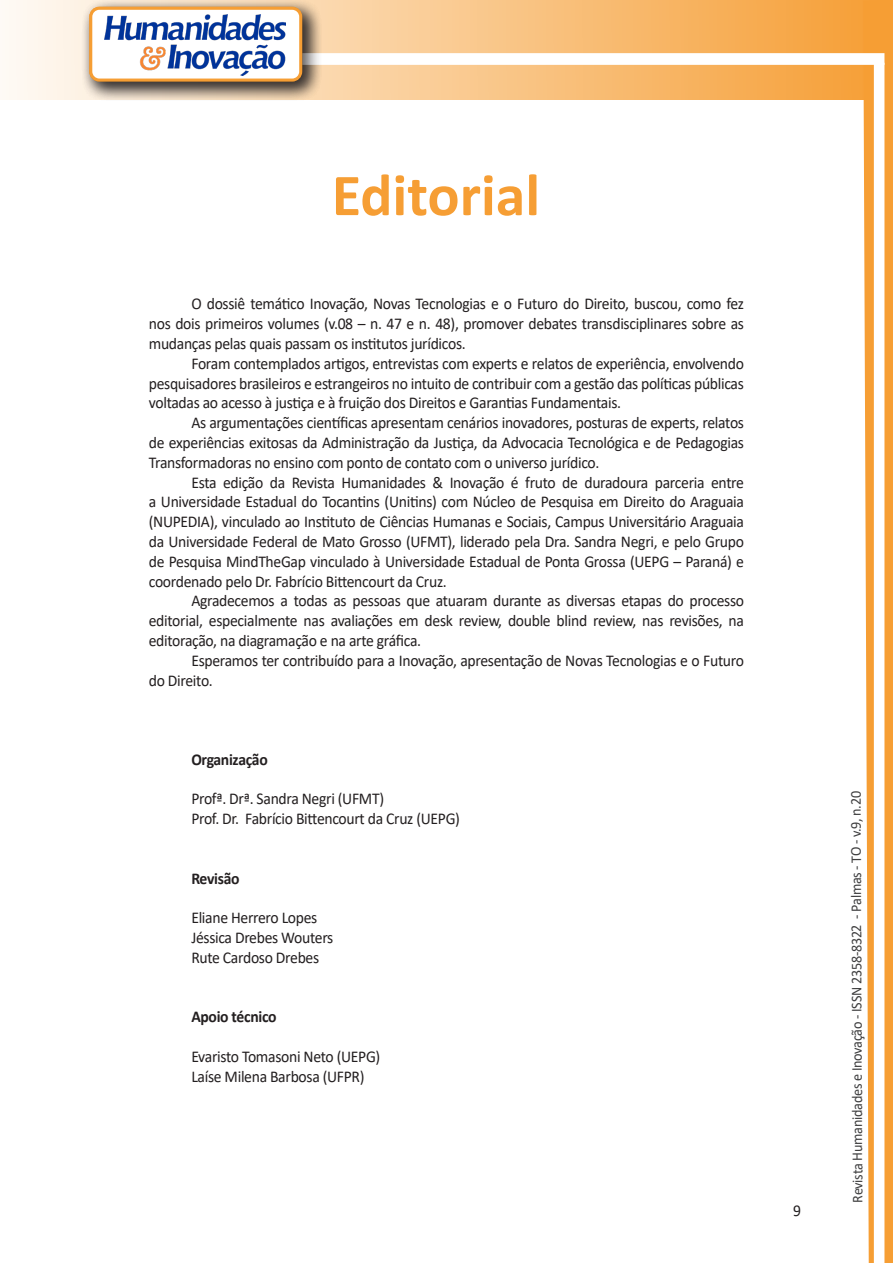
<style>
.page{position:relative;width:893px;height:1263px;background:#fff}
.page>*{position:absolute;margin:0;border:0;box-sizing:border-box;transform-origin:0 0}
.t1{font:700 60px "Calibri";color:#f69e34}
.texto{font:16.5px/19.8px "Calibri";letter-spacing:-.02em;color:#231f20;text-align:justify;scale:.95 1}
.texto-2{font:700 16.5px "Calibri";letter-spacing:-.02em;color:#231f20;scale:.95 1}
.t2{font:15px "Calibri";letter-spacing:-.025em;color:#3e3e3f;scale:.95 1}
</style>
<div class="page">
<svg style="left:5px;top:0;width:858px;height:100px;background:#f9c484"></svg>
<div style="left:302px;top:53px;width:582px;height:12px;background:#fff;border:2px solid #fff"></div>
<svg style="left:863px;top:0;width:30px;height:1263px"></svg>
<div style="left:81px;top:0;width:241px;height:102px;background:#231f20;opacity:.75"></div>
<svg style="left:91px;top:8px;width:210px;height:72px"></svg>
<div style="left:89px;top:7px;width:213px;height:75px;border:3px solid #f69e34;border-radius:9px"></div>
<p class="t1" style="left:332px;top:153px;width:210px">Editorial</p>
<p class="texto" style="left:149px;top:293px;width:628px;text-indent:43px">O dossiê temático Inovação, Novas Tecnologias e o Futuro do Direito, buscou, como fez nos dois primeiros volumes (v.08 – n. 47 e n. 48), promover debates transdisciplinares sobre as mudanças pelas quais passam os institutos jurídicos.</p>
<p class="texto" style="left:149px;top:353px;width:628px;text-indent:43px">Foram contemplados artigos, entrevistas com experts e relatos de experiência, envolvendo pesquisadores brasileiros e estrangeiros no intuito de contribuir com a gestão das políticas públicas voltadas ao acesso à justiça e à fruição dos Direitos e Garantias Fundamentais.</p>
<p class="texto" style="left:149px;top:412px;width:628px;text-indent:43px">As argumentações científicas apresentam cenários inovadores, posturas de experts, relatos de experiências exitosas da Administração da Justiça, da Advocacia Tecnológica e de Pedagogias Transformadoras no ensino com ponto de contato com o universo jurídico.</p>
<p class="texto" style="left:149px;top:472px;width:628px;text-indent:43px">Esta edição da Revista Humanidades &amp; Inovação é fruto de duradoura parceria entre a Universidade Estadual do Tocantins (Unitins) com Núcleo de Pesquisa em Direito do Araguaia (NUPEDIA), vinculado ao Instituto de Ciências Humanas e Sociais, Campus Universitário Araguaia da Universidade Federal de Mato Grosso (UFMT), liderado pela Dra. Sandra Negri, e pelo Grupo de Pesquisa MindTheGap vinculado à Universidade Estadual de Ponta Grossa (UEPG – Paraná) e coordenado pelo Dr. Fabrício Bittencourt da Cruz.</p>
<p class="texto" style="left:149px;top:590px;width:628px;text-indent:43px">Agradecemos a todas as pessoas que atuaram durante as diversas etapas do processo editorial, especialmente nas avaliações em desk review, double blind review, nas revisões, na editoração, na diagramação e na arte gráfica.</p>
<p class="texto" style="left:149px;top:650px;width:628px;text-indent:43px">Esperamos ter contribuído para a Inovação, apresentação de Novas Tecnologias e o Futuro do Direito.</p>
<p class="texto-2" style="left:191px;top:748px;width:82px">Organização</p>
<p class="texto" style="left:191px;top:788px;width:204px">Profª. Drª. Sandra Negri (UFMT)</p>
<p class="texto" style="left:191px;top:808px;width:284px">Prof. Dr. Fabrício Bittencourt da Cruz (UEPG)</p>
<p class="texto-2" style="left:191px;top:866px;width:52px">Revisão</p>
<p class="texto" style="left:191px;top:907px;width:134px">Eliane Herrero Lopes</p>
<p class="texto" style="left:191px;top:927px;width:151px">Jéssica Drebes Wouters</p>
<p class="texto" style="left:191px;top:947px;width:136px">Rute Cardoso Drebes</p>
<p class="texto-2" style="left:191px;top:1005px;width:91px">Apoio técnico</p>
<p class="texto" style="left:191px;top:1046px;width:200px">Evaristo Tomasoni Neto (UEPG)</p>
<p class="texto" style="left:191px;top:1066px;width:184px">Laíse Milena Barbosa (UFPR)</p>
<p class="texto" style="left:793px;top:1200px;width:10px">9</p>
<p class="t2" style="left:846px;top:1203px;width:435px;rotate:-90deg">Revista Humanidades e Inovação - ISSN 2358-8322 - Palmas - TO - v.9, n.20</p>
</div>
